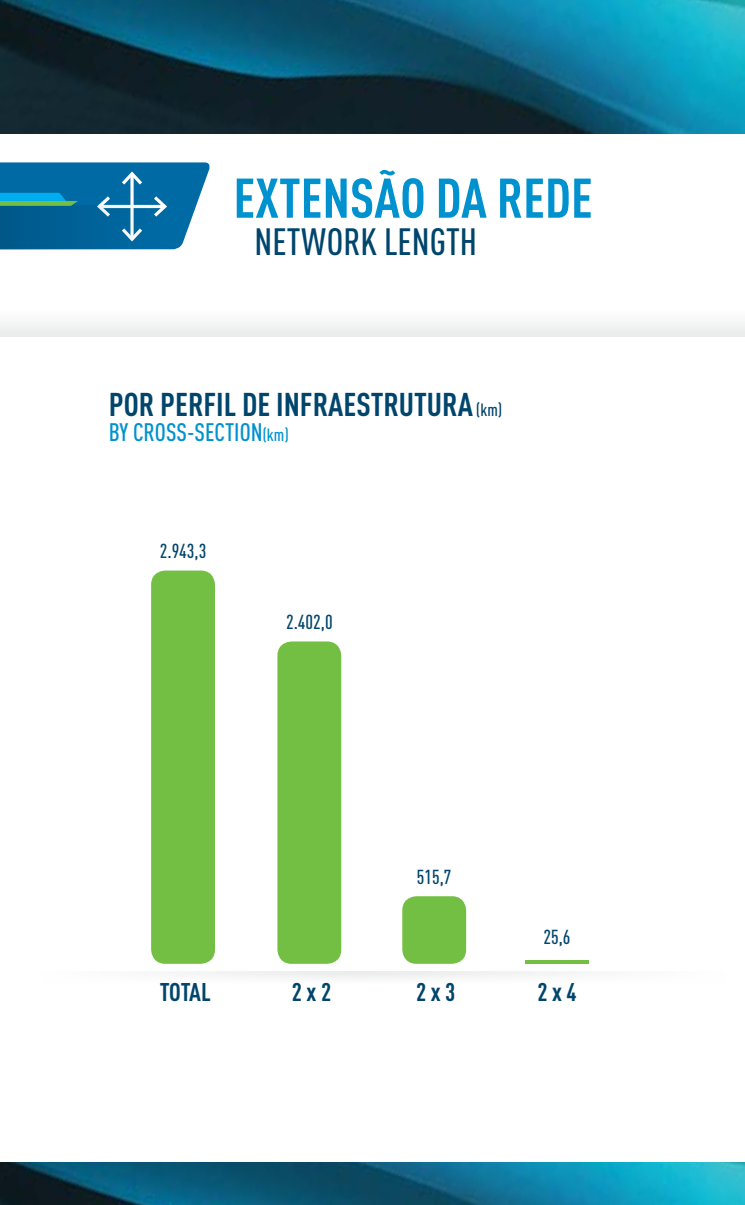
<style>
.page{position:relative;width:745px;height:1205px;background:#fff}
.page>*{position:absolute;margin:0;border:0;box-sizing:border-box;transform-origin:0 0}
.t1{font:700 55px "DIN Cond";color:#0092cf}
.t2{font:500 37.5px "DIN Cond";color:#00456c}
.t3{font:700 32.5px "DIN Cond";color:#00456c}
.t4{font:700 25.25px "DIN Cond";letter-spacing:-.015em;color:#00456c}
.t5{font:500 25px "DIN Cond";color:#0092cf}
.t6{font:500 20px "DIN Cond";color:#00456c}
.s1{font-weight:500;font-size:17.5px}
.s2{font-size:17.5px}
</style>
<div class="page">
<div style="left:0;top:308px;width:744px;height:29px;background:#f5f5f6"></div>
<img style="left:0;top:0;width:744px;height:133px">
<img style="left:0;top:1162px;width:744px;height:43px">
<div style="left:151px;top:570px;width:64px;height:394px;background:#72bf44;border-radius:14px"></div>
<div style="left:277px;top:641px;width:64px;height:323px;background:#72bf44;border-radius:14px"></div>
<div style="left:402px;top:896px;width:64px;height:68px;background:#72bf44;border-radius:14px"></div>
<svg style="left:525px;top:960px;width:63px;height:4px"></svg>
<svg style="left:0;top:162px;width:210px;height:87px;background:#1d79a8"></svg>
<div style="left:2px;top:971px;width:740px;height:13px;background:#fafafa"></div>
<h1 class="t1" style="left:233px;top:165px;width:360px">EXTENSÃO DA REDE</h1>
<p class="t2" style="left:254px;top:220px;width:224px">NETWORK LENGTH</p>
<p class="t3" style="left:109px;top:384px;width:394px">POR PERFIL DE INFRAESTRUTURA <span class="s1">(km)</span></p>
<p class="t5" style="left:109px;top:417px;width:181px">BY CROSS-SECTION<span class="s2">(km)</span></p>
<p class="t6" style="left:160px;top:539px;width:48px">2.943,3</p>
<p class="t6" style="left:286px;top:610px;width:48px">2.402,0</p>
<p class="t6" style="left:416px;top:865px;width:36px">515,7</p>
<p class="t6" style="left:543px;top:925px;width:29px">25,6</p>
<p class="t4" style="left:160px;top:976px;width:53px">TOTAL</p>
<p class="t4" style="left:292px;top:976px;width:41px">2 x 2</p>
<p class="t4" style="left:416px;top:976px;width:41px">2 x 3</p>
<p class="t4" style="left:537px;top:976px;width:41px">2 x 4</p>
</div>
